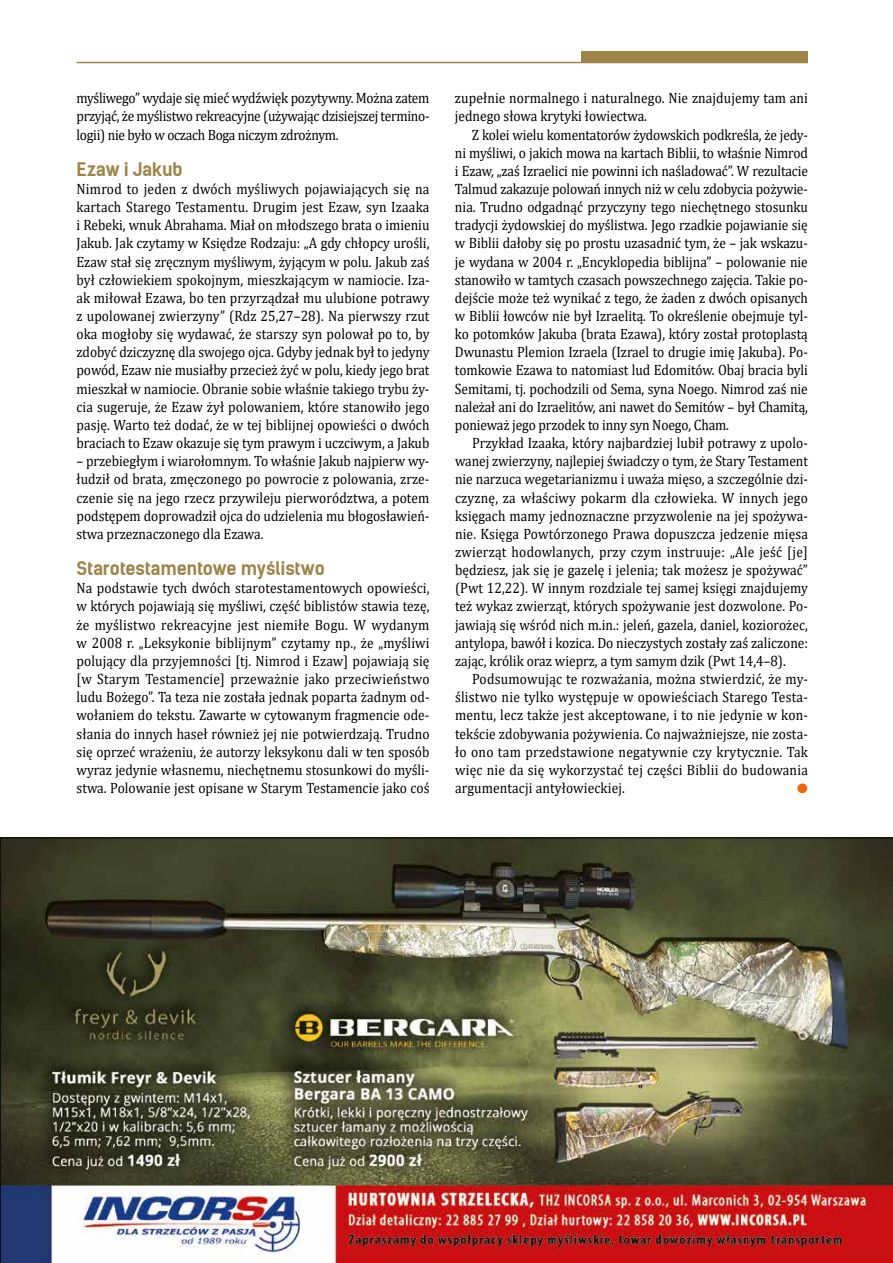
<style>
.page{position:relative;width:893px;height:1263px;background:#fff}
.page>*{position:absolute;margin:0;border:0;box-sizing:border-box;transform-origin:0 0}
.t1{font:700 18px "Kelson Sans BG";letter-spacing:-.01em;color:#9d8448}
.t2{font:15px/18.1px "Cambria";color:#000;text-align:justify;scale:.9 1}
.t3{font:13.5px "Zapf Dingbats";color:#ec6608}
</style>
<div class="page">
<div style="left:581px;top:51px;width:227px;height:12px;background:#9d8448"></div>
<hr style="left:77px;top:62px;width:731px;height:1px;background:#9d8448">
<img style="left:0;top:838px;width:893px;height:425px">
<p class="t2" style="left:77px;top:89px;width:394px">myśliwego” wydaje się mieć wydźwięk pozytywny. Można zatem przyjąć, że myślistwo rekreacyjne (używając dzisiejszej termino&shy;logii) nie było w oczach Boga niczym zdrożnym.</p>
<p class="t1" style="left:77px;top:158px;width:108px">Ezaw i Jakub</p>
<p class="t2" style="left:77px;top:180px;width:394px">Nimrod to jeden z dwóch myśliwych pojawiających się na kartach Starego Testamentu. Drugim jest Ezaw, syn Izaaka i Rebeki, wnuk Abrahama. Miał on młodszego brata o imieniu Jakub. Jak czytamy w Księdze Rodzaju: „A gdy chłopcy urośli, Ezaw stał się zręcznym myśliwym, żyjącym w polu. Jakub zaś był człowiekiem spokojnym, mieszkającym w namiocie. Iza&shy;ak miłował Ezawa, bo ten przyrządzał mu ulubione potrawy z upolowanej zwierzyny” (Rdz 25,27–28). Na pierwszy rzut oka mogłoby się wydawać, że starszy syn polował po to, by zdobyć dziczyznę dla swojego ojca. Gdyby jednak był to jedyny powód, Ezaw nie musiałby przecież żyć w polu, kiedy jego brat mieszkał w namiocie. Obranie sobie właśnie takiego trybu ży&shy;cia sugeruje, że Ezaw żył polowaniem, które stanowiło jego pasję. Warto też dodać, że w tej biblijnej opowieści o dwóch braciach to Ezaw okazuje się tym prawym i uczciwym, a Jakub</p>
<p class="t2" style="left:77px;top:452px;width:394px">– przebiegłym i wiarołomnym. To właśnie Jakub najpierw wy&shy;łudził od brata, zmęczonego po powrocie z polowania, zrze&shy;czenie się na jego rzecz przywileju pierworództwa, a potem podstępem doprowadził ojca do udzielenia mu błogosławień&shy;stwa przeznaczonego dla Ezawa.</p>
<p class="t1" style="left:77px;top:557px;width:250px">Starotestamentowe myślistwo</p>
<p class="t2" style="left:77px;top:579px;width:394px">Na podstawie tych dwóch starotestamentowych opowieści, w których pojawiają się myśliwi, część biblistów stawia tezę, że myślistwo rekreacyjne jest niemiłe Bogu. W wydanym w 2008 r. „Leksykonie biblijnym” czytamy np., że „myśliwi polujący dla przyjemności [tj. Nimrod i Ezaw] pojawiają się [w Starym Testamencie] przeważnie jako przeciwieństwo ludu Bożego”. Ta teza nie została jednak poparta żadnym od&shy;wołaniem do tekstu. Zawarte w cytowanym fragmencie ode&shy;słania do innych haseł również jej nie potwierdzają. Trudno się oprzeć wrażeniu, że autorzy leksykonu dali w ten sposób wyraz jedynie własnemu, niechętnemu stosunkowi do myśli&shy;stwa. Polowanie jest opisane w Starym Testamencie jako coś</p>
<p class="t2" style="left:455px;top:89px;width:394px">zupełnie normalnego i naturalnego. Nie znajdujemy tam ani jednego słowa krytyki łowiectwa.</p>
<p class="t2" style="left:455px;top:125px;width:394px;text-indent:17px">Z kolei wielu komentatorów żydowskich podkreśla, że jedy&shy;ni myśliwi, o jakich mowa na kartach Biblii, to właśnie Nimrod i Ezaw, „zaś Izraelici nie powinni ich naśladować”. W rezultacie Talmud zakazuje polowań innych niż w celu zdobycia pożywie&shy;nia. Trudno odgadnąć przyczyny tego niechętnego stosunku tradycji żydowskiej do myślistwa. Jego rzadkie pojawianie się w Biblii dałoby się po prostu uzasadnić tym, że – jak wskazu&shy;je wydana w 2004 r. „Encyklopedia biblijna” – polowanie nie stanowiło w tamtych czasach powszechnego zajęcia. Takie po&shy;dejście może też wynikać z tego, że żaden z dwóch opisanych w Biblii łowców nie był Izraelitą. To określenie obejmuje tyl&shy;ko potomków Jakuba (brata Ezawa), który został protoplastą Dwunastu Plemion Izraela (Izrael to drugie imię Jakuba). Po&shy;tomkowie Ezawa to natomiast lud Edomitów. Obaj bracia byli Semitami, tj. pochodzili od Sema, syna Noego. Nimrod zaś nie należał ani do Izraelitów, ani nawet do Semitów – był Chamitą, ponieważ jego przodek to inny syn Noego, Cham.</p>
<p class="t2" style="left:455px;top:434px;width:394px;text-indent:17px">Przykład Izaaka, który najbardziej lubił potrawy z upolo&shy;wanej zwierzyny, najlepiej świadczy o tym, że Stary Testament nie narzuca wegetarianizmu i uważa mięso, a szczególnie dzi&shy;czyznę, za właściwy pokarm dla człowieka. W innych jego księgach mamy jednoznaczne przyzwolenie na jej spożywa&shy;nie. Księga Powtórzonego Prawa dopuszcza jedzenie mięsa zwierząt hodowlanych, przy czym instruuje: „Ale jeść [je] będziesz, jak się je gazelę i jelenia; tak możesz je spożywać” (Pwt 12,22). W innym rozdziale tej samej księgi znajdujemy też wykaz zwierząt, których spożywanie jest dozwolone. Po&shy;jawiają się wśród nich m.in.: jeleń, gazela, daniel, koziorożec, antylopa, bawół i kozica. Do nieczystych zostały zaś zaliczone: zając, królik oraz wieprz, a tym samym dzik (Pwt 14,4–8).</p>
<p class="t2" style="left:455px;top:670px;width:394px;text-indent:17px">Podsumowując te rozważania, można stwierdzić, że my&shy;ślistwo nie tylko występuje w opowieściach Starego Testa&shy;mentu, lecz także jest akceptowane, i to nie jedynie w kon&shy;tekście zdobywania pożywienia. Co najważniejsze, nie zosta&shy;ło ono tam przedstawione negatywnie czy krytycznie. Tak więc nie da się wykorzystać tej części Biblii do budowania argumentacji antyłowieckiej.</p>
<p class="t3" style="left:797px;top:782px;width:12px">●</p>
</div>
